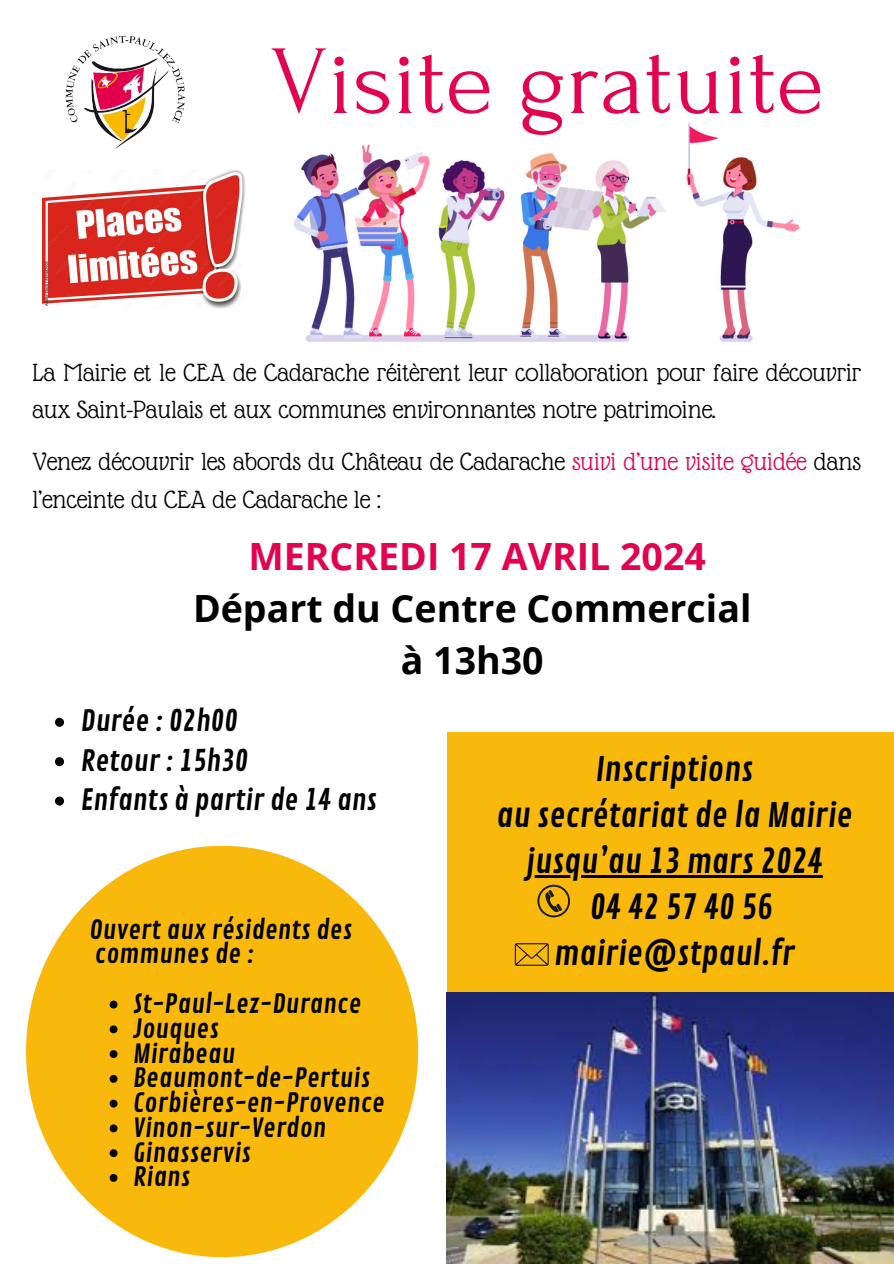
<style>
.page{position:relative;width:894px;height:1264px;background:#fff}
.page>*{position:absolute;margin:0;border:0;box-sizing:border-box;transform-origin:0 0}
.t1{font:97.8px "Forum";color:#e2044e}
.t2{font:700 37.5px/51.8px "Open Sans";color:#000;text-align:center}
.t3{font:33px/46.2px "Contrail One";color:#000;text-align:center}
.t4{font:28.5px "Contrail One";color:#000}
.t5{font:27px/37.7px "Glass Antiqua";color:#000}
.t6{font:25.8px "Contrail One";letter-spacing:.01em;color:#000}
.s1{color:#e2044e}
</style>
<div class="page">
<img style="left:65px;top:35px;width:121px;height:113px">
<img style="left:446px;top:992px;width:447px;height:271px">
<img style="left:294px;top:123px;width:506px;height:219px">
<img style="left:43px;top:170px;width:202px;height:138px">
<div style="left:446px;top:732px;width:447px;height:260px;background:#f8b90c"></div>
<svg style="left:537px;top:884px;width:33px;height:33px"></svg>
<svg style="left:514px;top:943px;width:34px;height:22px"></svg>
<div style="left:26px;top:845px;width:392px;height:412px;background:#f8b90c;border-radius:50%"></div>
<svg style="left:110px;top:1000px;width:7px;height:8px"></svg>
<svg style="left:110px;top:1025px;width:7px;height:8px"></svg>
<svg style="left:110px;top:1050px;width:7px;height:8px"></svg>
<svg style="left:110px;top:1074px;width:7px;height:8px"></svg>
<svg style="left:110px;top:1099px;width:7px;height:8px"></svg>
<svg style="left:110px;top:1124px;width:7px;height:8px"></svg>
<svg style="left:110px;top:1149px;width:7px;height:8px"></svg>
<svg style="left:110px;top:1174px;width:7px;height:7px"></svg>
<hr style="left:526px;top:875px;width:296px;height:2px;background:#000">
<svg style="left:55px;top:717px;width:9px;height:9px"></svg>
<svg style="left:55px;top:757px;width:9px;height:9px"></svg>
<svg style="left:55px;top:796px;width:9px;height:9px"></svg>
<p class="t1" style="left:270px;top:29px;width:554px">Visite gratuite</p>
<p class="t5" style="left:32px;top:353px;width:829px">La Mairie et le CEA de Cadarache réitèrent leur collaboration pour faire découvrir aux Saint-Paulais et aux communes environnantes notre patrimoine.</p>
<p class="t5" style="left:32px;top:442px;width:829px">Venez découvrir les abords du Château de Cadarache <span class="s1">suivi d’une visite guidée</span> dans l’enceinte du CEA de Cadarache le :</p>
<h2 class="t2" style="left:193px;top:530px;width:560px"><span class="s1">MERCREDI 17 AVRIL 2024<br></span>Départ du Centre Commercial à 13h30</h2>
<p class="t4" style="left:81px;top:704px;width:158px">Durée : 02h00</p>
<p class="t4" style="left:81px;top:743px;width:169px">Retour : 15h30</p>
<p class="t4" style="left:81px;top:783px;width:297px">Enfants à partir de 14 ans</p>
<p class="t6" style="left:89px;top:914px;width:264px">Ouvert aux résidents des</p>
<p class="t6" style="left:95px;top:939px;width:161px">communes de :</p>
<p class="t6" style="left:133px;top:988px;width:229px">St-Paul-Lez-Durance</p>
<p class="t6" style="left:133px;top:1013px;width:87px">Jouques</p>
<h3 class="t6" style="left:133px;top:1038px;width:103px">Mirabeau</h3>
<p class="t6" style="left:133px;top:1062px;width:238px">Beaumont-de-Pertuis</p>
<p class="t6" style="left:133px;top:1087px;width:253px">Corbières-en-Provence</p>
<p class="t6" style="left:133px;top:1112px;width:194px">Vinon-sur-Verdon</p>
<p class="t6" style="left:133px;top:1137px;width:119px">Ginasservis</p>
<p class="t6" style="left:133px;top:1161px;width:59px">Rians</p>
<p class="t3" style="left:496px;top:747px;width:357px">Inscriptions<br>au secrétariat de la Mairie</p>
<p class="t3" style="left:526px;top:839px;width:298px">jusqu’au 13 mars 2024<br>04 42 57 40 56 mairie@stpaul.fr</p>
</div>
